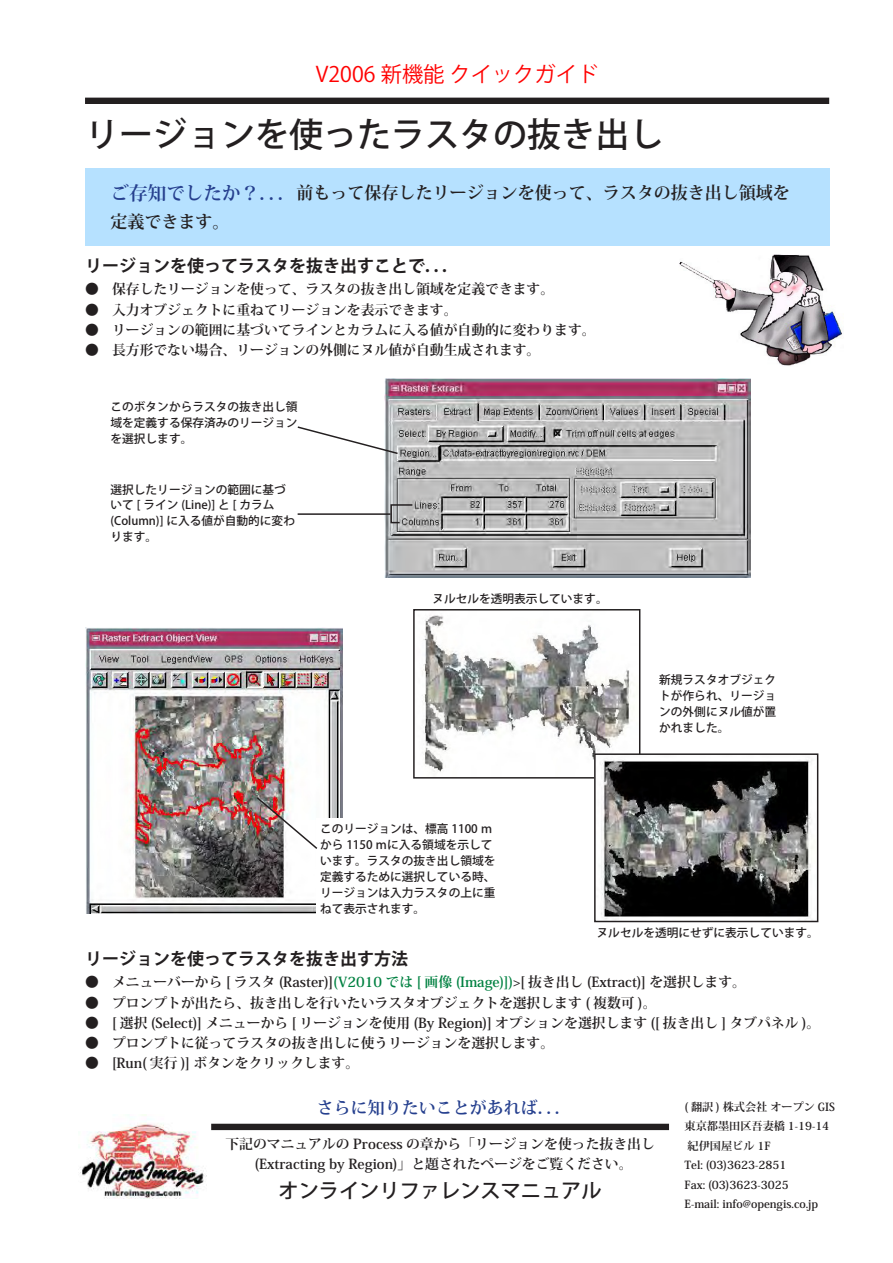
<style>
.page{position:relative;width:893px;height:1263px;background:#fff}
.page>*{position:absolute;margin:0;border:0;box-sizing:border-box;transform-origin:0 0}
.t1{font:500 34.05px "Koz Go Pro";color:#231f20}
.t2{font:21.3px "Koz Go Pro";color:#f00}
.ガイド名_太字{font:500 20.25px "Koz Go Pro";color:#231f20}
.水色枠内{font:700 17.25px/29px "Koz Min Pro";color:#231f20}
.小見出し__ことで_方法{font:700 16.95px "Koz Go Pro";color:#231f20}
.さらに知りたい_青字{font:700 16.95px "Koz Min Pro";color:#253f8e}
.箇条書き_１{font:700 13.8px "Koz Min Pro";color:#231f20}
.以下のXXX_をご覧{font:700 13.8px "Koz Min Pro";color:#231f20}
.図の注釈{font:500 11.7px/15.9px "Koz Go Pro";color:#231f20;text-align:justify}
.社名{font:700 11.1px "Koz Min Pro";color:#231f20}
.s1{font-size:18.75px;color:#253f8e}
.s2{color:#008141}
</style>
<div class="page">
<img style="left:679px;top:255px;width:164px;height:111px">
<div style="left:85px;top:168px;width:744px;height:77px;background:#b6e1ff"></div>
<div style="left:85px;top:98px;width:744px;height:6px;background:#231f20"></div>
<div style="left:211px;top:1124px;width:458px;height:6px;background:#231f20"></div>
<img style="left:80px;top:1114px;width:125px;height:84px">
<img style="left:385px;top:378px;width:365px;height:199px">
<img style="left:85px;top:628px;width:257px;height:286px">
<img style="left:422px;top:615px;width:213px;height:157px">
<div style="left:413px;top:609px;width:227px;height:169px;border:1px solid #231f20"></div>
<img style="left:596px;top:755px;width:217px;height:165px">
<div style="left:594px;top:753px;width:224px;height:169px;border:1px solid #231f20"></div>
<div style="left:316px;top:819px;width:186px;height:111px;background:#fff"></div>
<svg style="left:297px;top:425px;width:102px;height:30px"></svg>
<svg style="left:390px;top:503px;width:24px;height:21px"></svg>
<hr style="left:298px;top:513px;width:92px;height:2px;background:#231f20">
<img style="left:255px;top:796px;width:64px;height:54px">
<p class="t2" style="left:316px;top:61px;width:284px">V2006 新機能クイックガイド</p>
<p class="t1" style="left:85px;top:113px;width:580px">リージョンを使ったラスタの抜き出し</p>
<p class="水色枠内" style="left:111px;top:177px;width:681px"><span class="s1">ご存知でしたか？．．．</span>前もって保存したリージョンを使って、ラスタの抜き出し領域を定義できます。</p>
<p class="小見出し__ことで_方法" style="left:85px;top:255px;width:376px">リージョンを使ってラスタを抜き出すことで．．．</p>
<p class="箇条書き_１" style="left:112px;top:279px;width:444px">保存したリージョンを使って、ラスタの抜き出し領域を定義できます。</p>
<p class="箇条書き_１" style="left:85px;top:279px;width:15px">●</p>
<p class="箇条書き_１" style="left:85px;top:299px;width:15px">●</p>
<p class="箇条書き_１" style="left:112px;top:299px;width:347px">入力オブジェクトに重ねてリージョンを表示できます。</p>
<p class="箇条書き_１" style="left:85px;top:320px;width:15px">●</p>
<p class="箇条書き_１" style="left:112px;top:320px;width:485px">リージョンの範囲に基づいてラインとカラムに入る値が自動的に変わります。</p>
<p class="箇条書き_１" style="left:85px;top:340px;width:15px">●</p>
<p class="箇条書き_１" style="left:112px;top:340px;width:430px">長方形でない場合、リージョンの外側にヌル値が自動生成されます。</p>
<p class="図の注釈" style="left:111px;top:399px;width:189px">このボタンからラスタの抜き出し領域を定義する保存済みのリージョンを選択します。</p>
<p class="図の注釈" style="left:111px;top:482px;width:186px;text-align:left">選択したリージョンの範囲に基づいて [ ライン (Line)] と [ カラム(Column)] に入る値が自動的に変わります。</p>
<p class="図の注釈" style="left:432px;top:592px;width:177px">ヌルセルを透明表示しています。</p>
<p class="図の注釈" style="left:659px;top:672px;width:118px">新規ラスタオブジェクトが作られ、リージョンの外側にヌル値が置かれました。</p>
<p class="図の注釈" style="left:320px;top:821px;width:177px;text-align:left">このリージョンは、標高 1100 ｍから 1150 ｍに入る領域を示しています。ラスタの抜き出し領域を定義するために選択している時、リージョンは入力ラスタの上に重ねて表示されます。</p>
<p class="図の注釈" style="left:597px;top:925px;width:224px">ヌルセルを透明にせずに表示しています。</p>
<p class="小見出し__ことで_方法" style="left:85px;top:948px;width:325px">リージョンを使ってラスタを抜き出す方法</p>
<p class="箇条書き_１" style="left:112px;top:972px;width:636px">メニューバーから [ ラスタ (Raster)]<span class="s2">(V2010 では [ 画像 (Image)])</span>&gt;[ 抜き出し (Extract)] を選択します。</p>
<p class="箇条書き_１" style="left:85px;top:972px;width:15px">●</p>
<p class="箇条書き_１" style="left:112px;top:992px;width:546px">プロンプトが出たら、抜き出しを行いたいラスタオブジェクトを選択します ( 複数可。(</p>
<p class="箇条書き_１" style="left:85px;top:992px;width:15px">●</p>
<p class="箇条書き_１" style="left:85px;top:1013px;width:737px">● [ 選択 (Select)] メニューから [ リージョンを使用 (By Region)] オプションを選択します ([ 抜き出し ] タブパネル。(</p>
<p class="箇条書き_１" style="left:112px;top:1033px;width:444px">プロンプトに従ってラスタの抜き出しに使うリージョンを選択します。</p>
<p class="箇条書き_１" style="left:85px;top:1033px;width:15px">●</p>
<p class="箇条書き_１" style="left:85px;top:1053px;width:276px">● [Run( 実行 )] ボタンをクリックします。</p>
<p class="さらに知りたい_青字" style="left:317px;top:1096px;width:257px">さらに知りたいことがあれば．．．</p>
<p class="社名" style="left:685px;top:1098px;width:152px">( 翻訳 ) 株式会社オープン GIS</p>
<p class="社名" style="left:685px;top:1118px;width:146px">東京都墨田区吾妻橋 1-19-14</p>
<p class="社名" style="left:688px;top:1137px;width:84px">紀伊国屋ビル 1F</p>
<p class="社名" style="left:685px;top:1157px;width:103px">Tel ): 03(3623-2851</p>
<p class="社名" style="left:685px;top:1177px;width:106px">Fax ): 03(3623-3025</p>
<p class="社名" style="left:685px;top:1196px;width:135px">-E mail: info@opengis.co j p.</p>
<p class="以下のXXX_をご覧" style="left:468px;top:1133px;width:188px">｢リージョンを使った抜き出し</p>
<p class="以下のXXX_をご覧" style="left:225px;top:1133px;width:237px">下記のマニュアルの Process の章から</p>
<p class="以下のXXX_をご覧" style="left:411px;top:1154px;width:223px">と題されたページをご覧ください。</p>
<p class="以下のXXX_をご覧" style="left:255px;top:1154px;width:151px">(Extracting by Region)｣</p>
<p class="ガイド名_太字" style="left:279px;top:1177px;width:325px">オンラインリファレンスマニュアル</p>
</div>
